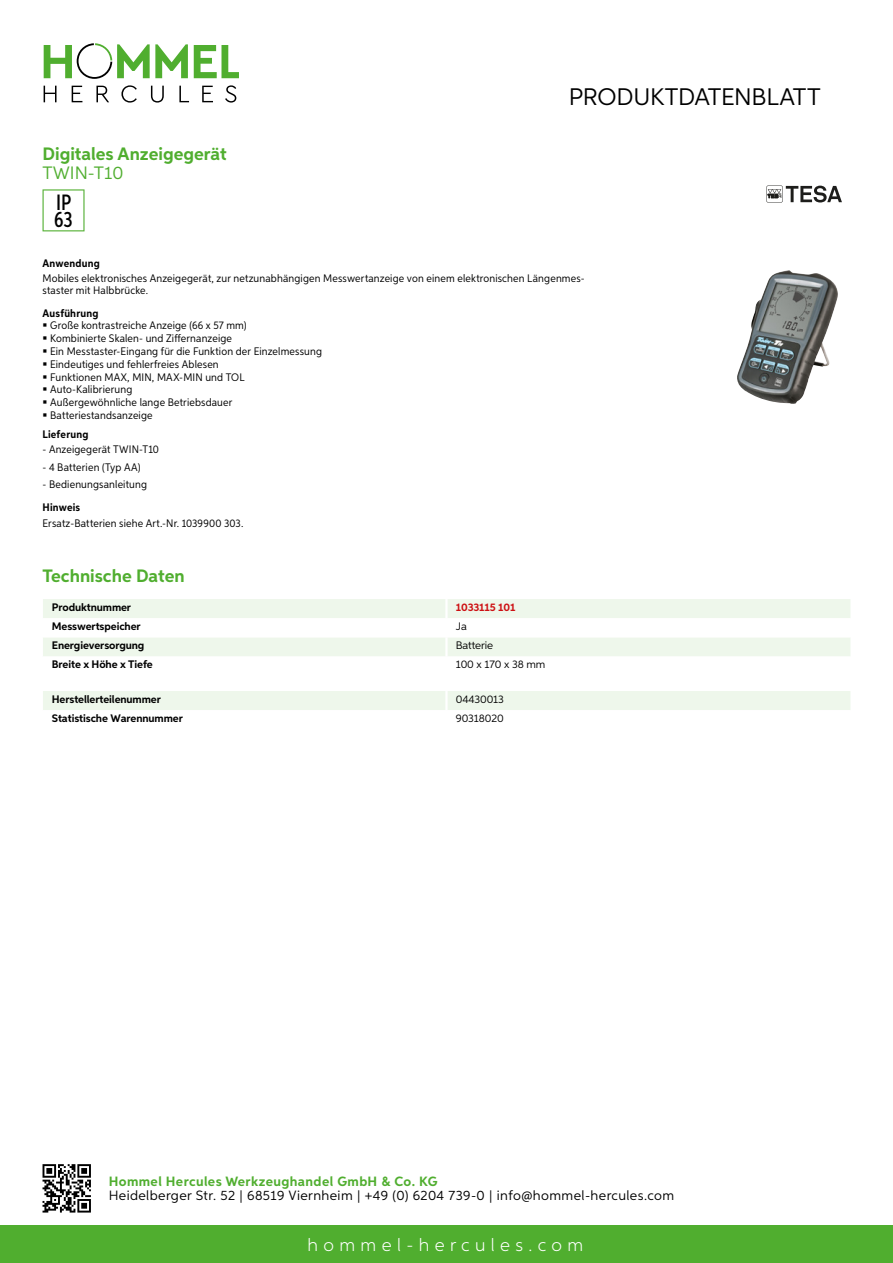
<style>
.page{position:relative;width:893px;height:1263px;background:#fff}
.page>*{position:absolute;margin:0;border:0;box-sizing:border-box;transform-origin:0 0}
.t1{font:24px "Aspira";letter-spacing:-.01em;color:#000}
.t2{font:500 22.2px/16.4px "Aspira XX Nar";color:#000}
.t3{font:700 18px "Aspira";color:#50ae2f}
.t4{font:300 18px "Aspira";letter-spacing:.3em;color:#fff}
.t5{font:18px "Aspira";color:#50ae2f}
.t6{font:13.5px "Aspira";letter-spacing:.03em;color:#000}
.t7{font:700 13.5px "Aspira";letter-spacing:.03em;color:#50ae2f}
.t8{font:10.95px/12.8px "Aspira Nar";letter-spacing:.015em;color:#000}
.t9{font:700 10.95px "Aspira";letter-spacing:-.01em;color:#000}
.t10{font:10.95px "Aspira";letter-spacing:-.01em;color:#000}
.t11{font:700 10.95px "Aspira Nar";letter-spacing:.02em;color:#000}
.t12{font:700 10.95px "Aspira";letter-spacing:-.01em;color:#cd1013}
</style>
<div class="page">
<div style="left:0;top:1226px;width:893px;height:37px;background:#50ae2f"></div>
<svg style="left:43px;top:1164px;width:48px;height:48px"></svg>
<svg style="left:194px;top:45px;width:45px;height:33px"></svg>
<svg style="left:44px;top:43px;width:144px;height:36px"></svg>
<svg style="left:44px;top:86px;width:13px;height:16px"></svg>
<svg style="left:72px;top:86px;width:10px;height:16px"></svg>
<svg style="left:96px;top:86px;width:13px;height:16px"></svg>
<svg style="left:121px;top:85px;width:16px;height:18px"></svg>
<svg style="left:151px;top:86px;width:13px;height:17px"></svg>
<svg style="left:179px;top:86px;width:10px;height:16px"></svg>
<svg style="left:202px;top:86px;width:11px;height:16px"></svg>
<svg style="left:225px;top:85px;width:11px;height:18px"></svg>
<div style="left:43px;top:599px;width:807px;height:19px;background:#eef7eb"></div>
<div style="left:43px;top:638px;width:807px;height:18px;background:#eef7eb"></div>
<hr style="left:445px;top:599px;width:3px;height:19px;background:#fff">
<hr style="left:445px;top:637px;width:3px;height:19px;background:#fff">
<div style="left:43px;top:691px;width:807px;height:19px;background:#eef7eb"></div>
<svg style="left:43px;top:189px;width:42px;height:42px"></svg>
<img style="left:737px;top:270px;width:101px;height:134px">
<svg style="left:766px;top:185px;width:76px;height:18px"></svg>
<h3 class="t3" style="left:43px;top:142px;width:186px">Digitales Anzeigegerät</h3>
<h3 class="t5" style="left:43px;top:162px;width:82px">TWIN -T10</h3>
<h2 class="t2" style="left:54px;top:194px;width:20px">IP<br>63</h2>
<h1 class="t1" style="left:569px;top:82px;width:253px">Produktdatenblatt</h1>
<p class="t11" style="left:43px;top:257px;width:59px">Anwendung</p>
<p class="t8" style="left:43px;top:273px;width:544px;line-height:12px">Mobiles elektronisches Anzeigegerät, zur netzunabhängigen Messwertanzeige von einem elektronischen Längenmes&shy;staster mit Halbbrücke.</p>
<p class="t11" style="left:43px;top:306px;width:58px">Ausführung</p>
<p class="t8" style="left:50px;top:319px;width:273px">Große kontrastreiche Anzeige (66 x 57 mm)<br>Kombinierte Skalen- und Ziffernanzeige<br>Ein Messtaster-Eingang für die Funktion der Einzelmessung Eindeutiges und fehlerfreies Ablesen<br>Funktionen MAX, MIN, MAX-MIN und TOL Auto-Kalibrierung<br>Außergewöhnliche lange Betriebsdauer Batteriestandsanzeige</p>
<p class="t11" style="left:43px;top:427px;width:47px">Lieferung</p>
<p class="t8" style="left:43px;top:443px;width:118px">- Anzeigegerät TWIN-T10</p>
<p class="t8" style="left:43px;top:460px;width:100px">- 4 Batterien (Typ AA)</p>
<p class="t8" style="left:43px;top:478px;width:106px">- Bedienungsanleitung</p>
<p class="t11" style="left:43px;top:501px;width:39px">Hinweis</p>
<p class="t8" style="left:43px;top:516px;width:202px">Ersatz-Batterien siehe Art.-Nr. 1039900 303.</p>
<h3 class="t3" style="left:43px;top:565px;width:144px">Technische Daten</h3>
<p class="t9" style="left:52px;top:600px;width:81px">Produktnummer</p>
<p class="t12" style="left:456px;top:600px;width:61px">1033115 101</p>
<p class="t9" style="left:52px;top:620px;width:90px">Messwertspeicher</p>
<p class="t10" style="left:456px;top:620px;width:13px">Ja</p>
<p class="t9" style="left:52px;top:639px;width:94px">Energieversorgung</p>
<p class="t10" style="left:456px;top:639px;width:39px">Batterie</p>
<p class="t9" style="left:52px;top:658px;width:103px">Breite x Höhe x Tiefe</p>
<p class="t10" style="left:456px;top:658px;width:91px">100 x 170 x 38 mm</p>
<p class="t9" style="left:52px;top:692px;width:111px">Herstellerteilenummer</p>
<p class="t10" style="left:456px;top:692px;width:50px">04430013</p>
<p class="t9" style="left:52px;top:712px;width:132px">Statistische Warennummer</p>
<p class="t10" style="left:456px;top:712px;width:49px">90318020</p>
<p class="t7" style="left:109px;top:1172px;width:330px">Hommel Hercules Werkzeughandel GmbH &amp; Co. KG</p>
<p class="t6" style="left:109px;top:1187px;width:567px">Heidelberger Str. 52 | 68519 Viernheim | +49 (0) 6204 739-0 | info@hommel-hercules.com</p>
<h3 class="t4" style="left:307px;top:1234px;width:277px">hommel-hercules.com</h3>
</div>
